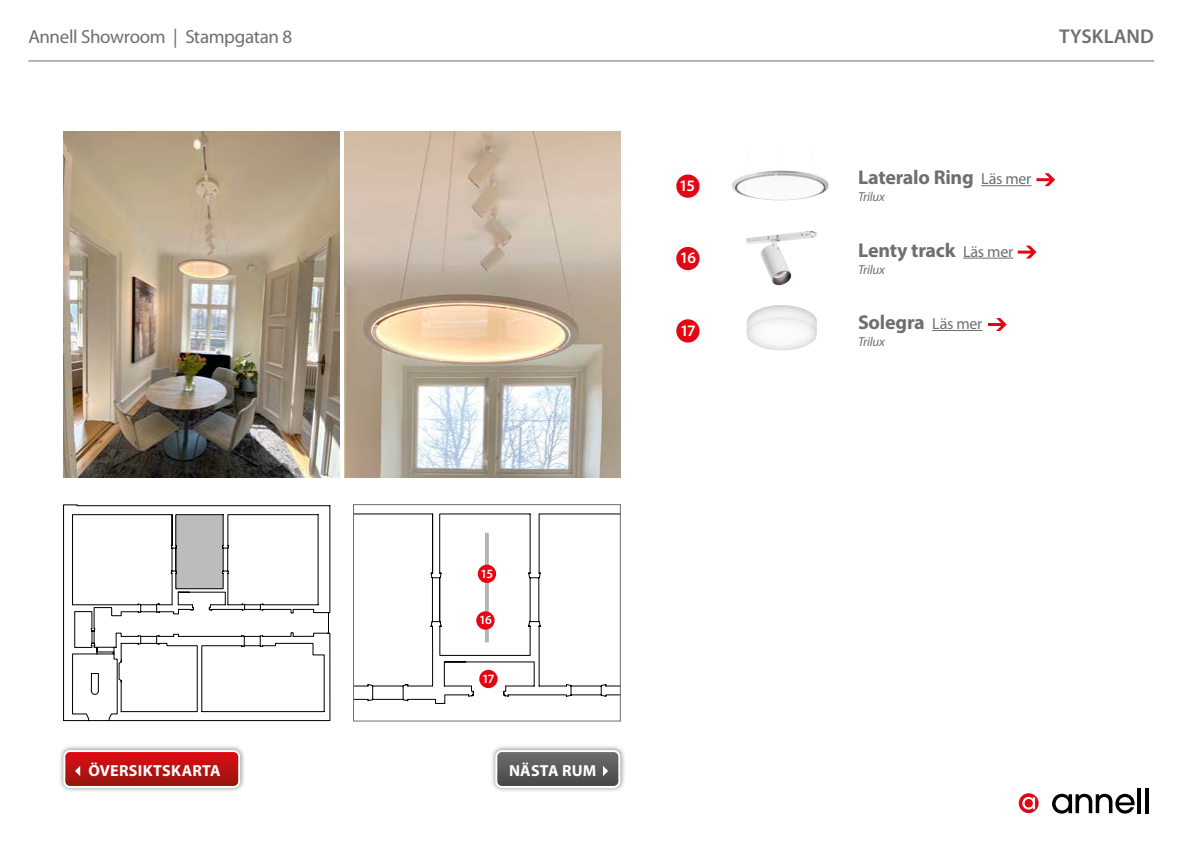
<style>
.page{position:relative;width:1191px;height:842px;background:#fff}
.page>*{position:absolute;margin:0;border:0;box-sizing:border-box;transform-origin:0 0}
.t1{font:700 20px "Myriad Pro";letter-spacing:-.015em;color:#706f6f}
.t2{font:600 20px "Myriad Pro";letter-spacing:.005em;color:#706f6f}
.t3{font:19px "Myriad Pro";letter-spacing:-.02em;color:#706f6f}
.t4{font:700 16px "Myriad Pro";letter-spacing:.015em;color:#fff}
.t5{font:600 16px "Myriad Pro";color:#fff}
.t6{font:italic 13px "Myriad Pro";letter-spacing:-.02em;color:#706f6f}
.t7{font:600 12.6px "Myriad Pro";color:#fff}
.s1{font-weight:400;font-size:16px}
</style>
<div class="page">
<svg style="left:1018px;top:793px;width:20px;height:20px"></svg>
<svg style="left:1022px;top:797px;width:13px;height:12px"></svg>
<svg style="left:1052px;top:794px;width:82px;height:20px"></svg>
<hr style="left:1137px;top:788px;width:4px;height:25px;background:#000">
<svg style="left:1145px;top:788px;width:3px;height:25px"></svg>
<svg style="left:63px;top:505px;width:267px;height:216px"></svg>
<svg style="left:91px;top:605px;width:228px;height:81px"></svg>
<svg style="left:355px;top:513px;width:263px;height:173px"></svg>
<svg style="left:355px;top:686px;width:263px;height:18px"></svg>
<div style="left:353px;top:504px;width:267px;height:217px;border:1px solid #706f6f"></div>
<hr style="left:981px;top:185px;width:50px;height:1px;background:#706f6f">
<hr style="left:963px;top:258px;width:50px;height:1px;background:#706f6f">
<hr style="left:932px;top:330px;width:50px;height:1px;background:#706f6f">
<img style="left:732px;top:170px;width:96px;height:31px">
<img style="left:746px;top:231px;width:72px;height:55px">
<img style="left:746px;top:305px;width:71px;height:46px">
<hr style="left:28px;top:61px;width:1126px;height:1px;background:#706f6f">
<div style="left:490px;top:745px;width:136px;height:48px;background:#000;opacity:.5"></div>
<div style="left:495px;top:750px;width:125px;height:38px;border:2px solid #fff;border-radius:6px"></div>
<svg style="left:496px;top:751px;width:123px;height:36px;background:#676768"></svg>
<div style="left:58px;top:745px;width:187px;height:48px;background:#000;opacity:.5"></div>
<div style="left:63px;top:750px;width:177px;height:38px;border:2px solid #fff;border-radius:6px"></div>
<svg style="left:64px;top:751px;width:175px;height:36px;background:#be2222"></svg>
<hr style="left:487px;top:533px;width:1px;height:109px;background:#706f6f">
<hr style="left:485px;top:533px;width:1px;height:109px;background:#706f6f">
<div style="left:676px;top:175px;width:23px;height:23px;background:#e30613;border-radius:50%"></div>
<div style="left:676px;top:247px;width:23px;height:23px;background:#e30613;border-radius:50%"></div>
<div style="left:676px;top:319px;width:23px;height:24px;background:#e30613;border-radius:50%"></div>
<div style="left:476px;top:611px;width:18px;height:19px;background:#e30613;border-radius:50%"></div>
<div style="left:479px;top:670px;width:18px;height:18px;background:#e30613;border-radius:50%"></div>
<div style="left:478px;top:565px;width:18px;height:18px;background:#e30613;border-radius:50%"></div>
<img style="left:63px;top:131px;width:276px;height:347px">
<img style="left:345px;top:131px;width:275px;height:347px">
<svg style="left:1036px;top:173px;width:19px;height:13px"></svg>
<svg style="left:1017px;top:246px;width:19px;height:13px"></svg>
<svg style="left:988px;top:318px;width:18px;height:13px"></svg>
<p class="t3" style="left:28px;top:26px;width:265px">Annell Showroom | Stampgatan 8</p>
<p class="t2" style="left:1059px;top:24px;width:96px">TYSKLAND</p>
<p class="t5" style="left:679px;top:175px;width:17px">15</p>
<p class="t5" style="left:680px;top:248px;width:18px">16</p>
<p class="t5" style="left:680px;top:320px;width:17px">17</p>
<p class="t7" style="left:480px;top:565px;width:14px">15</p>
<p class="t7" style="left:479px;top:612px;width:14px">16</p>
<p class="t7" style="left:482px;top:671px;width:14px">17</p>
<p class="t4" style="left:88px;top:761px;width:134px">ÖVERSIKTSKARTA</p>
<p class="t4" style="left:509px;top:761px;width:89px">NÄSTA RUM</p>
<p class="t1" style="left:858px;top:164px;width:175px">Lateralo Ring <span class="s1">Läs mer</span></p>
<p class="t6" style="left:858px;top:190px;width:28px">Trilux</p>
<p class="t1" style="left:858px;top:237px;width:157px">Lenty track <span class="s1">Läs mer</span></p>
<p class="t6" style="left:858px;top:262px;width:28px">Trilux</p>
<p class="t1" style="left:858px;top:309px;width:126px">Solegra <span class="s1">Läs mer</span></p>
<p class="t6" style="left:858px;top:335px;width:28px">Trilux</p>
</div>
